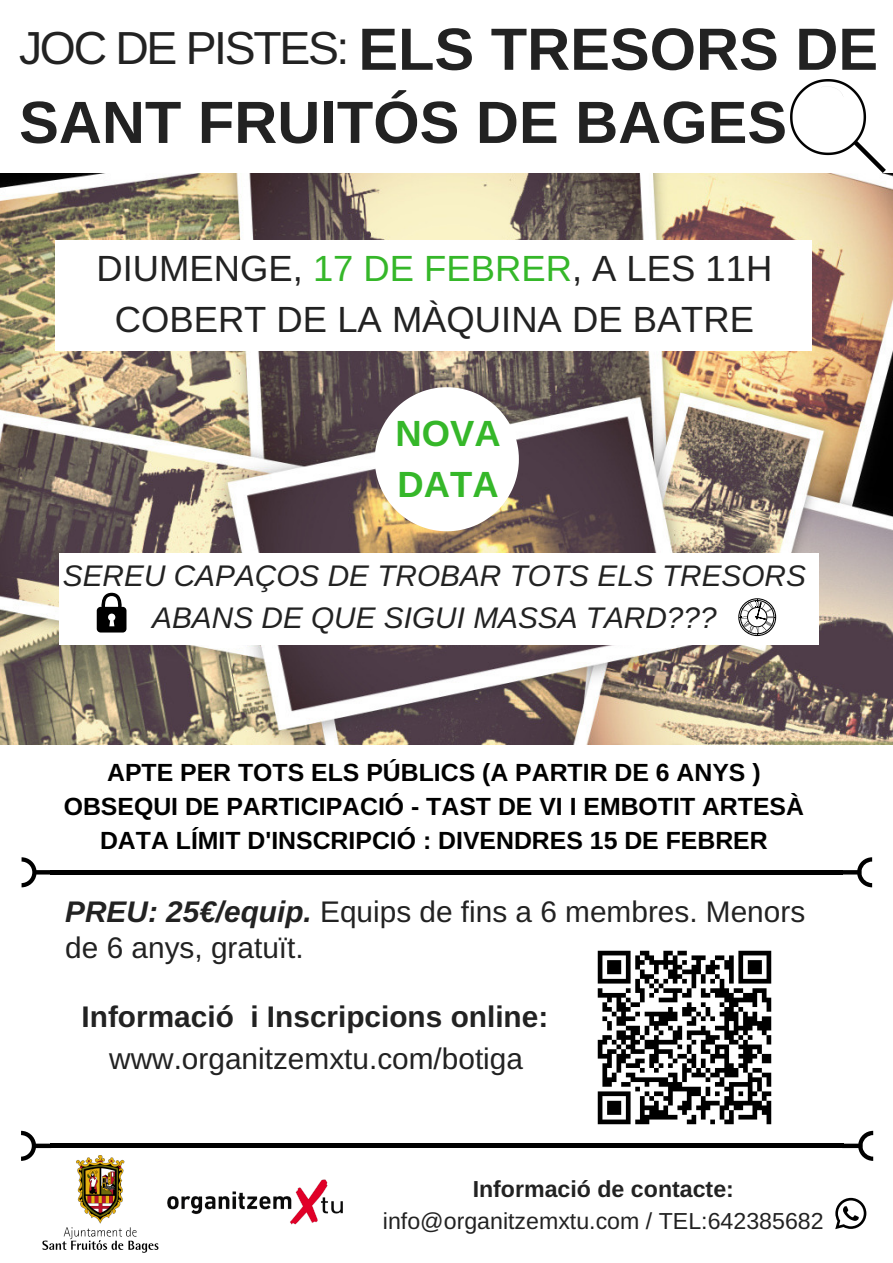
<style>
.page{position:relative;width:893px;height:1263px;background:#fff}
.page>*{position:absolute;margin:0;border:0;box-sizing:border-box;transform-origin:0 0}
.t1{font:700 59.62px "Arimo";color:#222}
.t2{font:46.35px "Arimo";letter-spacing:-.05em;color:#222}
.t3{font:36.45px/50.6px "Arimo";color:#222;text-align:center}
.t4{font:700 36.45px/50.6px "Arimo";color:#35b729}
.t5{font:29.78px/36px "Arimo";color:#222}
.t6{font:italic 29.78px/41.6px "Arimo";color:#222;text-align:center}
.t7{font:700 29.78px "Arimo";color:#222}
.t8{font:700 24.83px/34.3px "Arimo";color:#000;text-align:center}
.t9{font:23.17px "Arimo";color:#222}
.t10{font:700 23.17px "Arimo";color:#222}
.s1{color:#35b729}
.s2{font-weight:700;font-style:italic}
</style>
<div class="page">
<img style="left:0;top:173px;width:893px;height:571px">
<img style="left:42px;top:1155px;width:117px;height:98px">
<img style="left:167px;top:1179px;width:176px;height:46px">
<img style="left:597px;top:950px;width:175px;height:175px">
<div style="left:56px;top:240px;width:756px;height:111px;background:#fff"></div>
<hr style="left:50px;top:870px;width:792px;height:4px;background:#000">
<svg style="left:841px;top:857px;width:31px;height:30px"></svg>
<svg style="left:22px;top:857px;width:30px;height:30px"></svg>
<div style="left:59px;top:553px;width:759px;height:91px;background:#fff"></div>
<img style="left:791px;top:80px;width:94px;height:93px">
<svg style="left:97px;top:593px;width:29px;height:39px"></svg>
<svg style="left:738px;top:598px;width:38px;height:38px"></svg>
<div style="left:50px;top:1143px;width:793px;height:5px;background:#000"></div>
<svg style="left:842px;top:1131px;width:31px;height:30px"></svg>
<svg style="left:21px;top:1131px;width:30px;height:30px"></svg>
<svg style="left:835px;top:1198px;width:31px;height:31px"></svg>
<svg style="left:375px;top:387px;width:144px;height:144px"></svg>
<h1 class="t1" style="left:358px;top:16px;width:521px">ELS TRESORS DE</h1>
<h2 class="t2" style="left:19px;top:22px;width:332px">JOC DE PISTES:</h2>
<h1 class="t1" style="left:19px;top:89px;width:769px">SANT FRUITÓS DE BAGES</h1>
<h3 class="t3" style="left:97px;top:243px;width:677px">DIUMENGE, <span class="s1">17 DE FEBRER</span>, A LES 11H<br>COBERT DE LA MÀQUINA DE BATRE</h3>
<h3 class="t4" style="left:395px;top:408px;width:107px">NOVA<br>DATA</h3>
<p class="t6" style="left:63px;top:555px;width:745px">SEREU CAPAÇOS DE TROBAR TOTS ELS TRESORS<br>ABANS DE QUE SIGUI MASSA TARD???</p>
<p class="t8" style="left:64px;top:755px;width:742px">APTE PER TOTS ELS PÚBLICS (A PARTIR DE 6 ANYS )<br>OBSEQUI DE PARTICIPACIÓ - TAST DE VI I EMBOTIT ARTESÀ<br>DATA LÍMIT D'INSCRIPCIÓ : DIVENDRES 15 DE FEBRER</p>
<p class="t5" style="left:65px;top:894px;width:741px"><span class="s2">PREU: 25€/equip.</span> Equips de fins a 6 membres. Menors de 6 anys, gratuït.</p>
<p class="t7" style="left:82px;top:1000px;width:468px">Informació i Inscripcions online:</p>
<p class="t5" style="left:109px;top:1040px;width:415px">www.organitzemxtu.com/botiga</p>
<p class="t10" style="left:473px;top:1176px;width:263px">Informació de contacte:</p>
<p class="t9" style="left:383px;top:1208px;width:442px">info@organitzemxtu.com / TEL:642385682</p>
</div>
